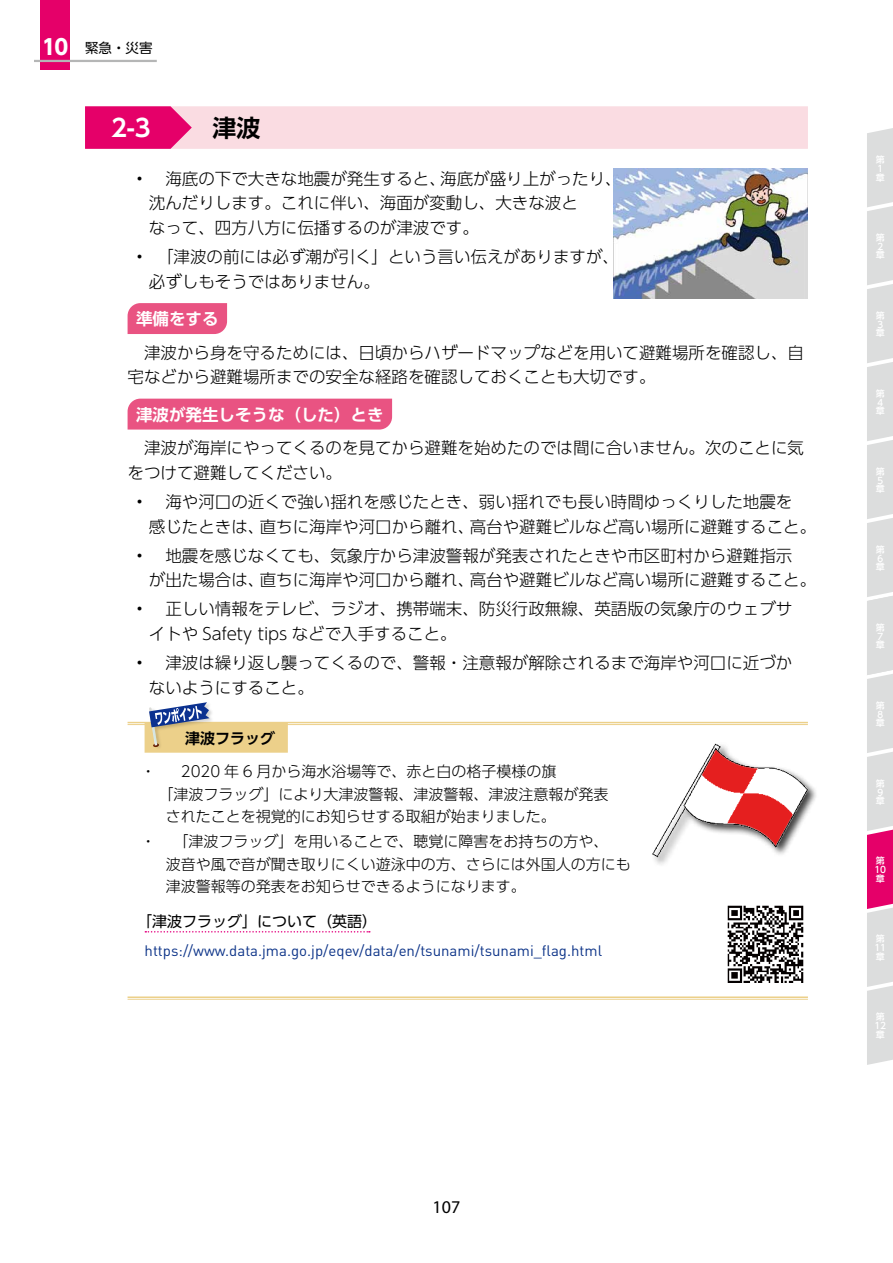
<style>
.page{position:relative;width:893px;height:1263px;background:#fff}
.page>*{position:absolute;margin:0;border:0;box-sizing:border-box;transform-origin:0 0}
.t1{font:700 24px "UD Shin Go Pro De";color:#fff}
.t2{font:700 24px "UD Shin Go Pro De";color:#000}
.t3{font:18px "Myriad Pro";color:#000}
.t4{font:300 16.5px/24.8px "UD Shin Go Pro";color:#000}
.t5{font:700 16.5px "UD Shin Go Pro De";color:#fff}
.t6{font:300 15px/22.5px "UD Shin Go Pro";color:#000}
.t7{font:15px "DIN Pro";color:#0c3388}
.t8{font:15px "UD Shin Go Pro";color:#000}
.t9{font:700 15px "UD Shin Go Pro De";color:#000}
.t10{font:13.5px "UD Shin Go Pro";color:#000}
.t11{font:500 9px/8.7px "UD Shin Go NT Pr 6 N";color:#fff}
.s1{font-weight:700;font-size:21px;color:#fff}
</style>
<div class="page">
<div style="left:40px;top:0;width:30px;height:70px;background:#e50069"></div>
<hr style="left:34px;top:60px;width:123px;height:2px;background:#b5b6b6">
<svg style="left:867px;top:128px;width:26px;height:937px;background:#decdd5"></svg>
<div style="left:128px;top:303px;width:99px;height:31px;background:#e95382"></div>
<div style="left:128px;top:399px;width:264px;height:31px;background:#e95382"></div>
<hr style="left:128px;top:722px;width:680px;height:1px;background:#ecd08a">
<hr style="left:128px;top:724px;width:680px;height:1px;background:#ecd08a">
<div style="left:145px;top:723px;width:143px;height:30px;background:#ecd08a"></div>
<svg style="left:145px;top:931px;width:225px;height:1px"></svg>
<hr style="left:128px;top:996px;width:680px;height:2px;background:#ecd08a">
<hr style="left:128px;top:999px;width:680px;height:1px;background:#ecd08a">
<svg style="left:85px;top:106px;width:723px;height:43px;background:#f7bfd2"></svg>
<img style="left:147px;top:710px;width:74px;height:38px">
<svg style="left:149px;top:702px;width:61px;height:45px"></svg>
<img style="left:727px;top:906px;width:77px;height:76px">
<img style="left:640px;top:721px;width:176px;height:144px">
<img style="left:613px;top:169px;width:195px;height:129px">
<p class="t10" style="left:42px;top:37px;width:112px"><span class="s1">10</span> 緊急・災害</p>
<h1 class="t1" style="left:111px;top:109px;width:41px">2-3</h1>
<h1 class="t2" style="left:213px;top:108px;width:49px">津波</h1>
<p class="t4" style="left:149px;top:165px;width:474px;text-indent:-13px">• 　海底の下で大きな地震が発生すると、海底が盛り上がったり、沈んだりします。これに伴い、海面が変動し、大きな波と<br>なって、四方八方に伝播するのが津波です。</p>
<p class="t4" style="left:149px;top:244px;width:472px;text-indent:-13px">• 　「津波の前には必ず潮が引く」という言い伝えがありますが、必ずしもそうではありません。</p>
<p class="t5" style="left:136px;top:306px;width:84px">準備をする</p>
<p class="t4" style="left:128px;top:339px;width:678px;text-indent:16px">津波から身を守るためには、日頃からハザードマップなどを用いて避難場所を確認し、自宅などから避難場所までの安全な経路を確認しておくことも大切です。</p>
<p class="t5" style="left:136px;top:401px;width:249px">津波が発生しそうな（した）とき</p>
<p class="t4" style="left:128px;top:435px;width:678px;text-indent:16px">津波が海岸にやってくるのを見てから避難を始めたのでは間に合いません。次のことに気をつけて避難してください。</p>
<p class="t4" style="left:149px;top:489px;width:669px;text-indent:-13px">• 　海や河口の近くで強い揺れを感じたとき、弱い揺れでも長い時間ゆっくりした地震を<br>感じたときは、直ちに海岸や河口から離れ、高台や避難ビルなど高い場所に避難すること。</p>
<p class="t4" style="left:149px;top:542px;width:669px;text-indent:-13px">• 　地震を感じなくても、気象庁から津波警報が発表されたときや市区町村から避難指示<br>が出た場合は、直ちに海岸や河口から離れ、高台や避難ビルなど高い場所に避難すること。</p>
<p class="t4" style="left:149px;top:596px;width:645px;text-indent:-13px">• 　正しい情報をテレビ、ラジオ、携帯端末、防災行政無線、英語版の気象庁のウェブサイトや Safety tips などで入手すること。</p>
<p class="t4" style="left:149px;top:650px;width:645px;text-indent:-13px">• 　津波は繰り返し襲ってくるので、警報・注意報が解除されるまで海岸や河口に近づかないようにすること。</p>
<p class="t9" style="left:185px;top:726px;width:91px">津波フラッグ</p>
<p class="t6" style="left:141px;top:760px;width:417px">・ 　2020 年 6 月から海水浴場等で、赤と白の格子模様の旗</p>
<p class="t6" style="left:158px;top:782px;width:451px">「津波フラッグ」により大津波警報、津波警報、津波注意報が発表</p>
<p class="t6" style="left:166px;top:805px;width:391px">されたことを視覚的にお知らせする取組が始まりました。</p>
<p class="t6" style="left:166px;top:829px;width:467px;text-indent:-25px">・ 　「津波フラッグ」を用いることで、聴覚に障害をお持ちの方や、<br>波音や風で音が聞き取りにくい遊泳中の方、さらには外国人の方にも津波警報等の発表をお知らせできるようになります。</p>
<p class="t8" style="left:137px;top:909px;width:241px">「津波フラッグ」について（英語）</p>
<p class="t7" style="left:145px;top:938px;width:459px">https://www.data.jma.go.jp/eqev/data/en/tsunami/tsunami_flag.html</p>
<p class="t3" style="left:433px;top:1195px;width:29px">107</p>
<p class="t11" style="left:876px;top:155px;width:10px">第<br>１章</p>
<p class="t11" style="left:876px;top:233px;width:10px">第<br>２章</p>
<p class="t11" style="left:876px;top:311px;width:10px">第<br>３章</p>
<p class="t11" style="left:876px;top:389px;width:10px">第<br>４章</p>
<p class="t11" style="left:876px;top:467px;width:10px">第<br>５章</p>
<p class="t11" style="left:876px;top:545px;width:10px">第<br>６章</p>
<p class="t11" style="left:876px;top:623px;width:10px">第<br>７章</p>
<p class="t11" style="left:876px;top:701px;width:10px">第<br>８章</p>
<p class="t11" style="left:876px;top:779px;width:10px">第<br>９章</p>
<p class="t11" style="left:874px;top:856px;width:13px">第<br>10章</p>
<p class="t11" style="left:874px;top:934px;width:13px">第<br>11章</p>
<p class="t11" style="left:874px;top:1012px;width:13px">第<br>12章</p>
</div>
